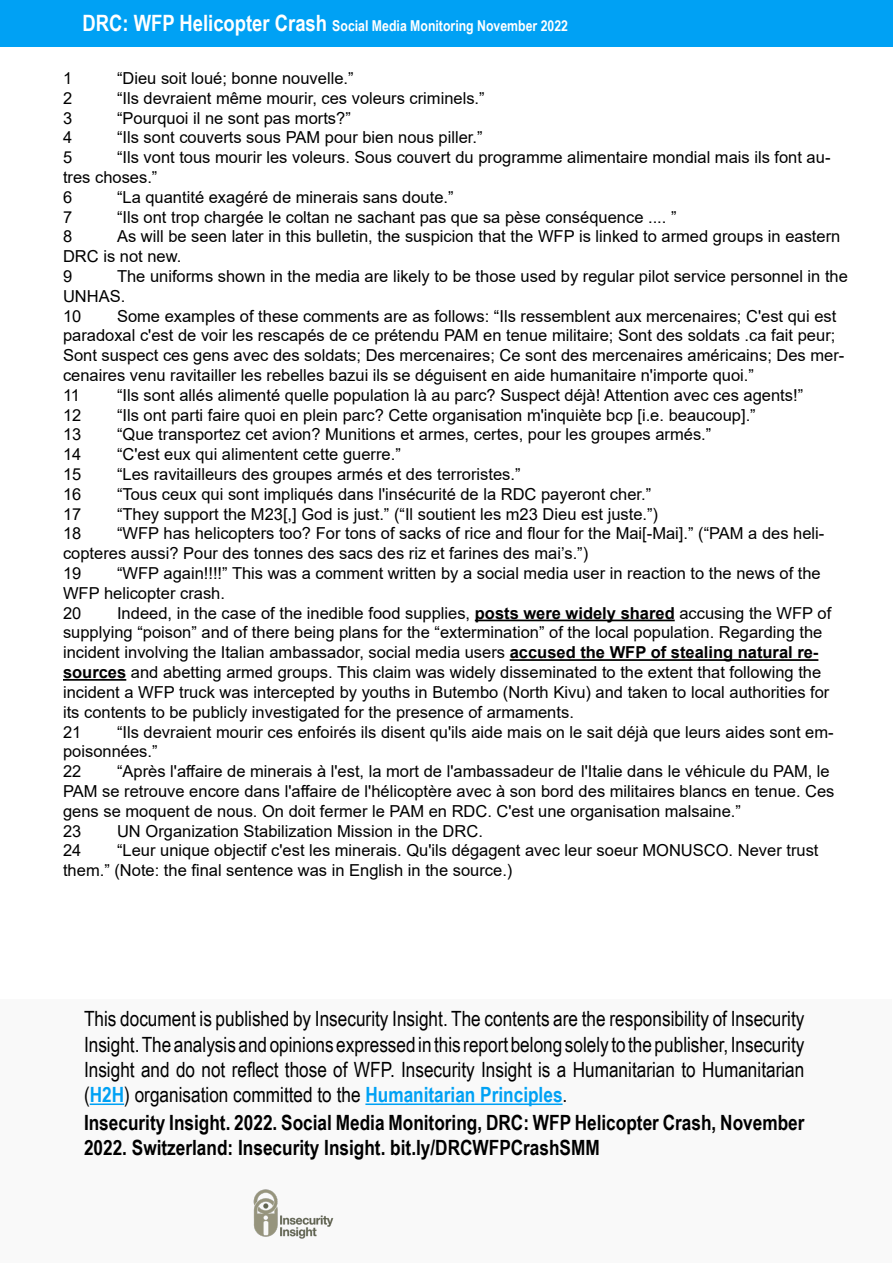
<style>
.page{position:relative;width:893px;height:1263px;background:#fff}
.page>*{position:absolute;margin:0;border:0;box-sizing:border-box;transform-origin:0 0}
.t1{font:21px/25.2px "Arial Narrow";color:#000;text-align:justify}
.t2{font:700 21px/25.2px "Arial Narrow";color:#000}
.t3{font:16.5px/19.8px "Arial";color:#000}
.t4{font:700 15px "Arial Narrow";color:#fff}
.s1{font-size:22.5px}
.s2{font-weight:700}
.s3{font-weight:700;color:#00a1f4}
</style>
<div class="page">
<div style="left:0;top:0;width:893px;height:46px;background:#00a1f4"></div>
<hr style="left:475px;top:619px;width:200px;height:2px;background:#000">
<hr style="left:510px;top:659px;width:308px;height:2px;background:#000">
<hr style="left:63px;top:679px;width:63px;height:2px;background:#000">
<div style="left:0;top:999px;width:891px;height:264px;background:#f9f9f9"></div>
<hr style="left:90px;top:1103px;width:34px;height:2px;background:#00a1f4">
<hr style="left:365px;top:1103px;width:198px;height:2px;background:#00a1f4">
<img style="left:254px;top:1190px;width:80px;height:48px">
<p class="t4" style="left:82px;top:15px;width:487px"><span class="s1">DRC: WFP Helicopter Crash</span> Social Media Monitoring November 2022</p>
<p class="t3" style="left:63px;top:68px;width:11px">1</p>
<p class="t3" style="left:117px;top:68px;width:238px">“Dieu soit loué; bonne nouvelle.”</p>
<p class="t3" style="left:63px;top:88px;width:11px">2</p>
<p class="t3" style="left:117px;top:88px;width:369px">“Ils devraient même mourir, ces voleurs criminels.”</p>
<p class="t3" style="left:63px;top:108px;width:11px">3</p>
<p class="t3" style="left:117px;top:108px;width:235px">“Pourquoi il ne sont pas morts?”</p>
<p class="t3" style="left:63px;top:128px;width:11px">4</p>
<p class="t3" style="left:117px;top:128px;width:367px">“Ils sont couverts sous PAM pour bien nous piller.”</p>
<p class="t3" style="left:63px;top:147px;width:11px">5</p>
<p class="t3" style="left:63px;top:147px;width:769px;text-indent:54px">“Ils vont tous mourir les voleurs. Sous couvert du programme alimentaire mondial mais ils font au&shy;tres choses.”<br>6</p>
<p class="t3" style="left:117px;top:187px;width:338px">“La quantité exagéré de minerais sans doute.”</p>
<p class="t3" style="left:63px;top:207px;width:11px">7</p>
<p class="t3" style="left:117px;top:207px;width:561px">“Ils ont trop chargée le coltan ne sachant pas que sa pèse conséquence .... ”</p>
<p class="t3" style="left:63px;top:227px;width:11px">8</p>
<p class="t3" style="left:63px;top:227px;width:779px;text-indent:54px">As will be seen later in this bulletin, the suspicion that the WFP is linked to armed groups in eastern<br>DRC is not new.<br>9</p>
<p class="t3" style="left:63px;top:266px;width:786px;text-indent:54px">The uniforms shown in the media are likely to be those used by regular pilot service personnel in the<br>UNHAS.<br>10</p>
<p class="t3" style="left:63px;top:306px;width:783px;text-indent:54px">Some examples of these comments are as follows: “Ils ressemblent aux mercenaires; C'est qui est paradoxal c'est de voir les rescapés de ce prétendu PAM en tenue militaire; Sont des soldats .ca fait peur; Sont suspect ces gens avec des soldats; Des mercenaires; Ce sont des mercenaires américains; Des mer&shy;cenaires venu ravitailler les rebelles bazui ils se déguisent en aide humanitaire n'importe quoi.”<br>11</p>
<p class="t3" style="left:117px;top:385px;width:688px">“Ils sont allés alimenté quelle population là au parc? Suspect déjà! Attention avec ces agents!”</p>
<p class="t3" style="left:63px;top:405px;width:20px">12</p>
<p class="t3" style="left:117px;top:405px;width:640px">“Ils ont parti faire quoi en plein parc? Cette organisation m'inquiète bcp [i.e. beaucoup].”</p>
<p class="t3" style="left:63px;top:425px;width:20px">13</p>
<p class="t3" style="left:117px;top:425px;width:596px">“Que transportez cet avion? Munitions et armes, certes, pour les groupes armés.”</p>
<p class="t3" style="left:63px;top:444px;width:20px">14</p>
<p class="t3" style="left:117px;top:444px;width:285px">“C'est eux qui alimentent cette guerre.”</p>
<p class="t3" style="left:63px;top:464px;width:20px">15</p>
<p class="t3" style="left:117px;top:464px;width:405px">“Les ravitailleurs des groupes armés et des terroristes.”</p>
<p class="t3" style="left:63px;top:484px;width:20px">16</p>
<p class="t3" style="left:117px;top:484px;width:536px">“Tous ceux qui sont impliqués dans l'insécurité de la RDC payeront cher.”</p>
<p class="t3" style="left:63px;top:504px;width:20px">17</p>
<p class="t3" style="left:117px;top:504px;width:543px">“They support the M23[,] God is just.” (“Il soutient les m23 Dieu est juste.”)</p>
<p class="t3" style="left:63px;top:524px;width:20px">18</p>
<p class="t3" style="left:63px;top:524px;width:763px;text-indent:54px">“WFP has helicopters too? For tons of sacks of rice and flour for the Mai[-Mai].” (“PAM a des heli&shy;copteres aussi? Pour des tonnes des sacs des riz et farines des mai’s.”)<br>19</p>
<p class="t3" style="left:63px;top:563px;width:759px;text-indent:54px">“WFP again!!!!” This was a comment written by a social media user in reaction to the news of the<br>WFP helicopter crash.<br>20</p>
<p class="t3" style="left:63px;top:603px;width:770px;text-indent:54px">Indeed, in the case of the inedible food supplies, <span class="s2">posts were widely shared</span> accusing the WFP of supplying “poison” and of there being plans for the “extermination” of the local population. Regarding the incident involving the Italian ambassador, social media users <span class="s2">accused the WFP of stealing natural re&shy;sources</span> and abetting armed groups. This claim was widely disseminated to the extent that following the incident a WFP truck was intercepted by youths in Butembo (North Kivu) and taken to local authorities for its contents to be publicly investigated for the presence of armaments.<br>21</p>
<p class="t3" style="left:63px;top:722px;width:772px;text-indent:54px">“Ils devraient mourir ces enfoirés ils disent qu'ils aide mais on le sait déjà que leurs aides sont em&shy;poisonnées.”<br>22</p>
<p class="t3" style="left:63px;top:761px;width:773px;text-indent:54px">“Après l'affaire de minerais à l'est, la mort de l'ambassadeur de l'Italie dans le véhicule du PAM, le PAM se retrouve encore dans l'affaire de l'hélicoptère avec à son bord des militaires blancs en tenue. Ces gens se moquent de nous. On doit fermer le PAM en RDC. C'est une organisation malsaine.”<br>23</p>
<p class="t3" style="left:117px;top:821px;width:367px">UN Organization Stabilization Mission in the DRC.</p>
<p class="t3" style="left:63px;top:840px;width:757px;text-indent:54px">“Leur unique objectif c'est les minerais. Qu'ils dégagent avec leur soeur MONUSCO. Never trust them.” (Note: the final sentence was in English in the source.)</p>
<p class="t3" style="left:63px;top:840px;width:20px">24</p>
<p class="t1" style="left:84px;top:1006px;width:722px">This document is published by Insecurity Insight. The contents are the responsibility of Insecurity Insight. The analysis and opinions expressed in this report belong solely to the publisher, Insecurity Insight and do not reflect those of WFP. Insecurity Insight is a Humanitarian to Humanitarian (<span class="s3">H2H</span>) organisation committed to the <span class="s3">Humanitarian Principles</span>.</p>
<p class="t2" style="left:84px;top:1109px;width:722px">Insecurity Insight. 2022. Social Media Monitoring, DRC: WFP Helicopter Crash, November<br>2022. Switzerland: Insecurity Insight. bit.ly/DRCWFPCrashSMM</p>
</div>
